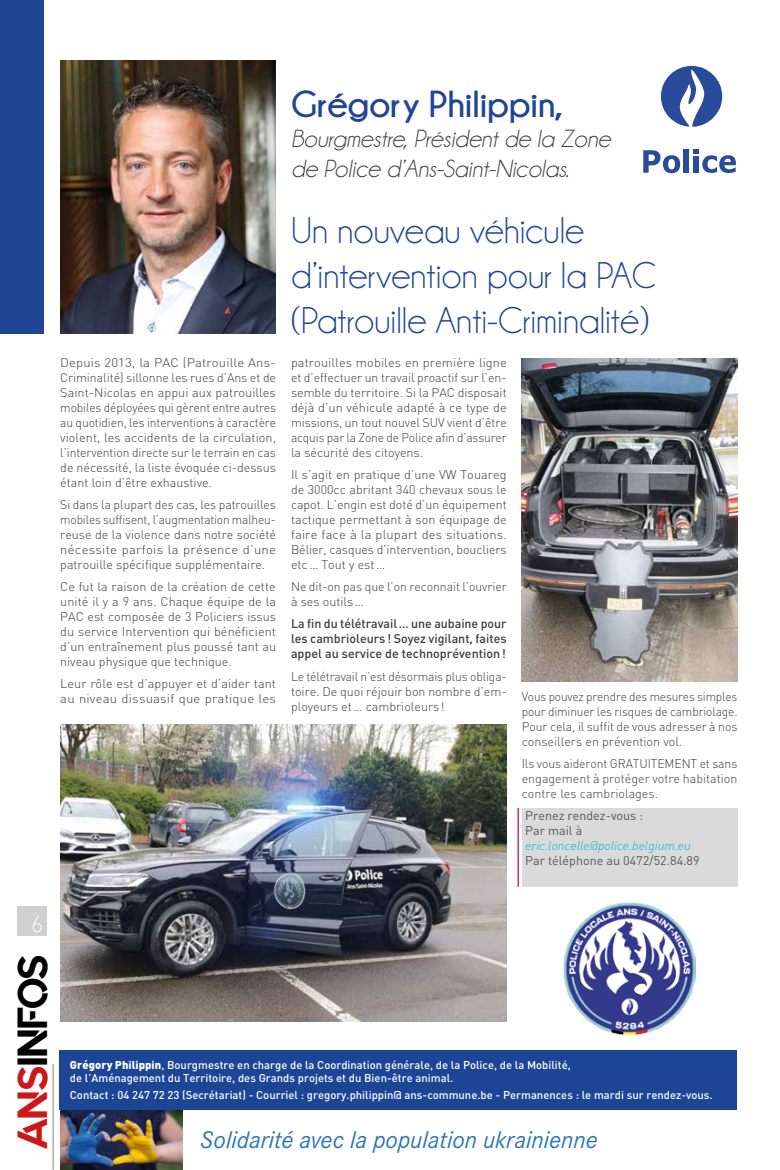
<style>
.page{position:relative;width:780px;height:1170px;background:#fff}
.page>*{position:absolute;margin:0;border:0;box-sizing:border-box;transform-origin:0 0}
.t1{font:41.88px "Quantify";color:#000}
.t2{font:37.5px/45px "Champagne&Limousines";color:#204595}
.t3{font:700 37.5px "Champagne&Limousines";color:#204595}
.t4{font:italic 25px/30px "Champagne&Limousines";color:#3c3c3b}
.t5{font:italic 25px "Corporate S";color:#2f75ba}
.t6{font:23.75px "Champagne&Limousines";color:#fff}
.t7{font:300 12.5px/15px "DIN";color:#3c3c3b;text-align:justify}
.t8{font:300 12.5px/15px "DIN";color:#3c3c3b;text-align:justify;scale:1.04 1}
.t9{font:300 12.5px/15px "DIN";color:#3c3c3b;text-align:justify;scale:.95 1}
.t10{font:500 12.5px/15px "DIN";color:#3c3c3b;text-align:justify}
.t11{font:300 12.5px/15px "DIN";color:#3c3c3b;text-align:justify;scale:.96 1}
.t12{font:12.5px/15px "DIN";color:#575756}
.t13{font:italic 300 12.5px "DIN";color:#00b5d8}
.t14{font:500 11.25px/13.5px "DIN";color:#fff}
.s1{color:#cd1719}
.s2{font-weight:900}
</style>
<div class="page">
<hr style="left:53px;top:1063px;width:1px;height:106px;background:#9d9d9c">
<div style="left:18px;top:905px;width:29px;height:30px;background:#d0d0d0"></div>
<img style="left:60px;top:1109px;width:122px;height:60px">
<div style="left:521px;top:808px;width:216px;height:78px;background:#dadada"></div>
<hr style="left:517px;top:808px;width:1px;height:78px;background:#c6014a">
<div style="left:0;top:0;width:44px;height:333px;background:#204595"></div>
<img style="left:60px;top:60px;width:216px;height:273px">
<div style="left:59px;top:1049px;width:677px;height:60px;background:#1c4595"></div>
<svg style="left:661px;top:66px;width:61px;height:61px"></svg>
<svg style="left:643px;top:150px;width:37px;height:23px"></svg>
<div style="left:683px;top:149px;width:6px;height:24px;background:#2a4b9b"></div>
<svg style="left:693px;top:149px;width:42px;height:24px"></svg>
<img style="left:60px;top:724px;width:446px;height:297px">
<img style="left:521px;top:358px;width:216px;height:323px">
<img style="left:564px;top:902px;width:131px;height:132px">
<p class="t8" style="left:60px;top:355px;width:209px">Depuis 2013, la PAC (Patrouille Ans-Criminalité) sillonne les rues d’Ans et de Saint-Nicolas en appui aux patrouilles mobiles déployées qui gèrent entre autres au quotidien, les interventions à caractère violent, les accidents de la circulation, l’intervention directe sur le terrain en cas de nécessité, la liste évoquée ci-dessus étant loin d’être exhaustive.</p>
<p class="t7" style="left:60px;top:497px;width:217px">Si dans la plupart des cas, les patrouilles mobiles suffisent, l’augmentation malheu&shy;reuse de la violence dans notre société nécessite parfois la présence d’une patrouille spécifique supplémentaire.</p>
<p class="t7" style="left:60px;top:579px;width:217px">Ce fut la raison de la création de cette unité il y a 9 ans. Chaque équipe de la PAC est composée de 3 Policiers issus du service Intervention qui bénéficient d’un entraînement plus poussé tant au niveau physique que technique.</p>
<p class="t7" style="left:60px;top:676px;width:217px">Leur rôle est d’appuyer et d’aider tant au niveau dissuasif que pratique les</p>
<h2 class="t3" style="left:291px;top:83px;width:274px">Grégory Philippin,</h2>
<h3 class="t4" style="left:291px;top:124px;width:321px">Bourgmestre, Président de la Zone de Police d’Ans-Saint-Nicolas.</h3>
<h2 class="t2" style="left:291px;top:208px;width:367px">Un nouveau véhicule d’intervention pour la PAC (Patrouille Anti-Criminalité)</h2>
<p class="t7" style="left:291px;top:355px;width:217px">patrouilles mobiles en première ligne et d’effectuer un travail proactif sur l’en&shy;semble du territoire. Si la PAC disposait déjà d’un véhicule adapté à ce type de missions, un tout nouvel SUV vient d’être acquis par la Zone de Police afin d’assurer la sécurité des citoyens.</p>
<p class="t7" style="left:291px;top:467px;width:217px">Il s’agit en pratique d’une VW Touareg de 3000cc abritant 340 chevaux sous le capot. L’engin est doté d’un équipement tactique permettant à son équipage de faire face à la plupart des situations.<br>Bélier, casques d’intervention, boucliers etc… Tout y est…</p>
<p class="t7" style="left:291px;top:579px;width:217px">Ne dit-on pas que l’on reconnait l’ouvrier à ses outils…</p>
<p class="t10" style="left:291px;top:616px;width:217px">La fin du télétravail… une aubaine pour les cambrioleurs ! Soyez vigilant, faites appel au service de technoprévention!</p>
<p class="t11" style="left:291px;top:668px;width:226px">Le télétravail n’est désormais plus obliga&shy;toire. De quoi réjouir bon nombre d’em&shy;ployeurs et… cambrioleurs !</p>
<p class="t9" style="left:521px;top:689px;width:229px">Vous pouvez prendre des mesures simples pour diminuer les risques de cambriolage.<br>Pour cela, il suffit de vous adresser à nos conseillers en prévention vol.</p>
<p class="t7" style="left:521px;top:756px;width:217px">Ils vous aideront GRATUITEMENT et sans engagement à protéger votre habitation contre les cambriolages.</p>
<p class="t12" style="left:525px;top:808px;width:119px">Prenez rendez-vous :<br>Par mail à</p>
<p class="t13" style="left:525px;top:838px;width:167px">eric.loncelle@police.belgium.eu</p>
<p class="t12" style="left:525px;top:853px;width:176px">Par téléphone au 0472/52.84.89</p>
<h3 class="t6" style="left:31px;top:911px;width:14px">6</h3>
<h1 class="t1" style="left:9px;top:1149px;width:197px;rotate:-90deg"><span class="s1">ANS</span>INFOS</h1>
<p class="t14" style="left:70px;top:1057px;width:502px"><span class="s2">Grégory Philippin</span>, Bourgmestre en charge de la Coordination générale, de la Police, de la Mobilité, de l’Aménagement du Territoire, des Grands projets et du Bien-être animal.</p>
<p class="t14" style="left:70px;top:1087px;width:644px">Contact : 04 247 72 23 (Secrétariat) - Courriel : gregory.philippin@ ans-commune.be - Permanences : le mardi sur rendez-vous.</p>
<h3 class="t5" style="left:200px;top:1125px;width:399px">Solidarité avec la population ukrainienne</h3>
</div>
